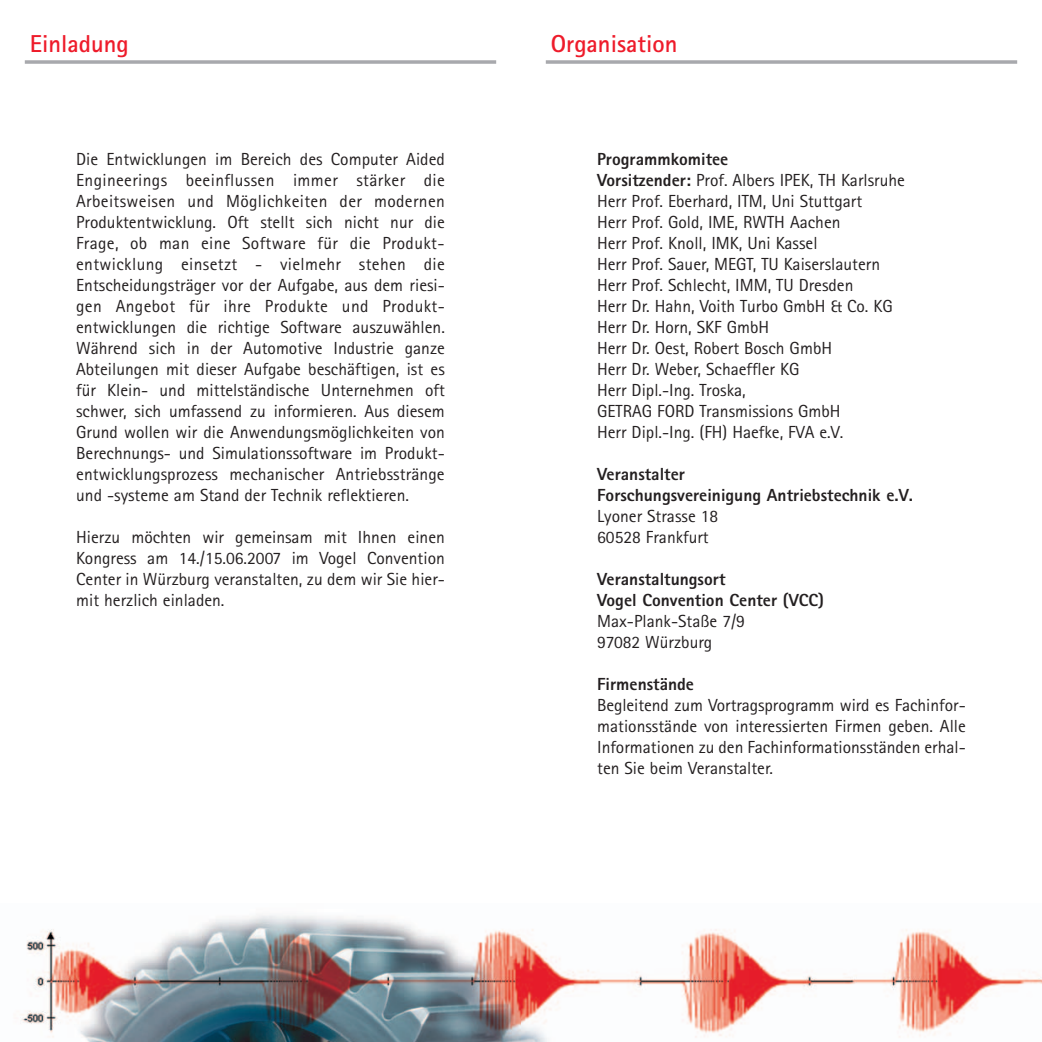
<style>
.page{position:relative;width:1042px;height:1042px;background:#fff}
.page>*{position:absolute;margin:0;border:0;box-sizing:border-box;transform-origin:0 0}
.t1{font:700 24.5px "Rotis Sans Serif";color:#ee1b2a}
.t2{font:17.5px/21px "Rotis Sans Serif";color:#231f20}
.t3{font:800 17.5px/21px "Rotis Sans Serif";color:#231f20}
.s1{font-weight:800}
</style>
<div class="page">
<svg style="left:25px;top:60px;width:471px;height:4px;background:#b2b3b6"></svg>
<svg style="left:546px;top:60px;width:471px;height:4px;background:#b2b3b6"></svg>
<img style="left:21px;top:915px;width:500px;height:127px">
<svg style="left:521px;top:929px;width:521px;height:113px"></svg>
<h1 class="t1" style="left:30px;top:35px;width:100px">Einladung</h1>
<h1 class="t1" style="left:551px;top:35px;width:128px">Organisation</h1>
<p class="t2" style="left:76px;top:150px;width:370px;text-align:justify">Die Entwicklungen im Bereich des Computer Aided Engineerings beeinflussen immer stärker die Arbeitsweisen und Möglichkeiten der modernen Produktentwicklung. Oft stellt sich nicht nur die Frage, ob man eine Software für die Produkt&shy;entwicklung einsetzt - vielmehr stehen die Entscheidungsträger vor der Aufgabe, aus dem riesi&shy;gen Angebot für ihre Produkte und Produkt&shy;entwicklungen die richtige Software auszuwählen.<br>Während sich in der Automotive Industrie ganze Abteilungen mit dieser Aufgabe beschäftigen, ist es für Klein- und mittelständische Unternehmen oft schwer, sich umfassend zu informieren. Aus diesem Grund wollen wir die Anwendungsmöglichkeiten von Berechnungs- und Simulationssoftware im Produkt&shy;entwicklungsprozess mechanischer Antriebsstränge und -systeme am Stand der Technik reflektieren.</p>
<p class="t2" style="left:76px;top:528px;width:370px;text-align:justify">Hierzu möchten wir gemeinsam mit Ihnen einen Kongress am 14./15.06.2007 im Vogel Convention Center in Würzburg veranstalten, zu dem wir Sie hier&shy;mit herzlich einladen.</p>
<p class="t2" style="left:597px;top:150px;width:309px"><span class="s1">Programmkomitee<br>Vorsitzender:</span> Prof. Albers IPEK, TH Karlsruhe Herr Prof. Eberhard, ITM, Uni Stuttgart<br>Herr Prof. Gold, IME, RWTH Aachen<br>Herr Prof. Knoll, IMK, Uni Kassel<br>Herr Prof. Sauer, MEGT, TU Kaiserslautern Herr Prof. Schlecht, IMM, TU Dresden<br>Herr Dr. Hahn, Voith Turbo GmbH &amp; Co. KG Herr Dr. Horn, SKF GmbH<br>Herr Dr. Oest, Robert Bosch GmbH<br>Herr Dr. Weber, Schaeffler KG<br>Herr Dipl.-Ing. Troska,<br>GETRAG FORD Transmissions GmbH<br>Herr Dipl.-Ing. (FH) Haefke, FVA e.V.</p>
<p class="t3" style="left:597px;top:465px;width:317px">Veranstalter<br>Forschungsvereinigung Antriebstechnik e.V.</p>
<p class="t2" style="left:597px;top:507px;width:123px">Lyoner Strasse 18<br>60528 Frankfurt</p>
<p class="t3" style="left:597px;top:570px;width:228px">Veranstaltungsort<br>Vogel Convention Center (VCC)</p>
<p class="t2" style="left:597px;top:612px;width:149px">Max-Plank-Staße 7/9<br>97082 Würzburg</p>
<p class="t3" style="left:597px;top:675px;width:98px">Firmenstände</p>
<p class="t2" style="left:597px;top:696px;width:370px;text-align:justify">Begleitend zum Vortragsprogramm wird es Fachinfor&shy;mationsstände von interessierten Firmen geben. Alle Informationen zu den Fachinformationsständen erhal&shy;ten Sie beim Veranstalter.</p>
</div>
